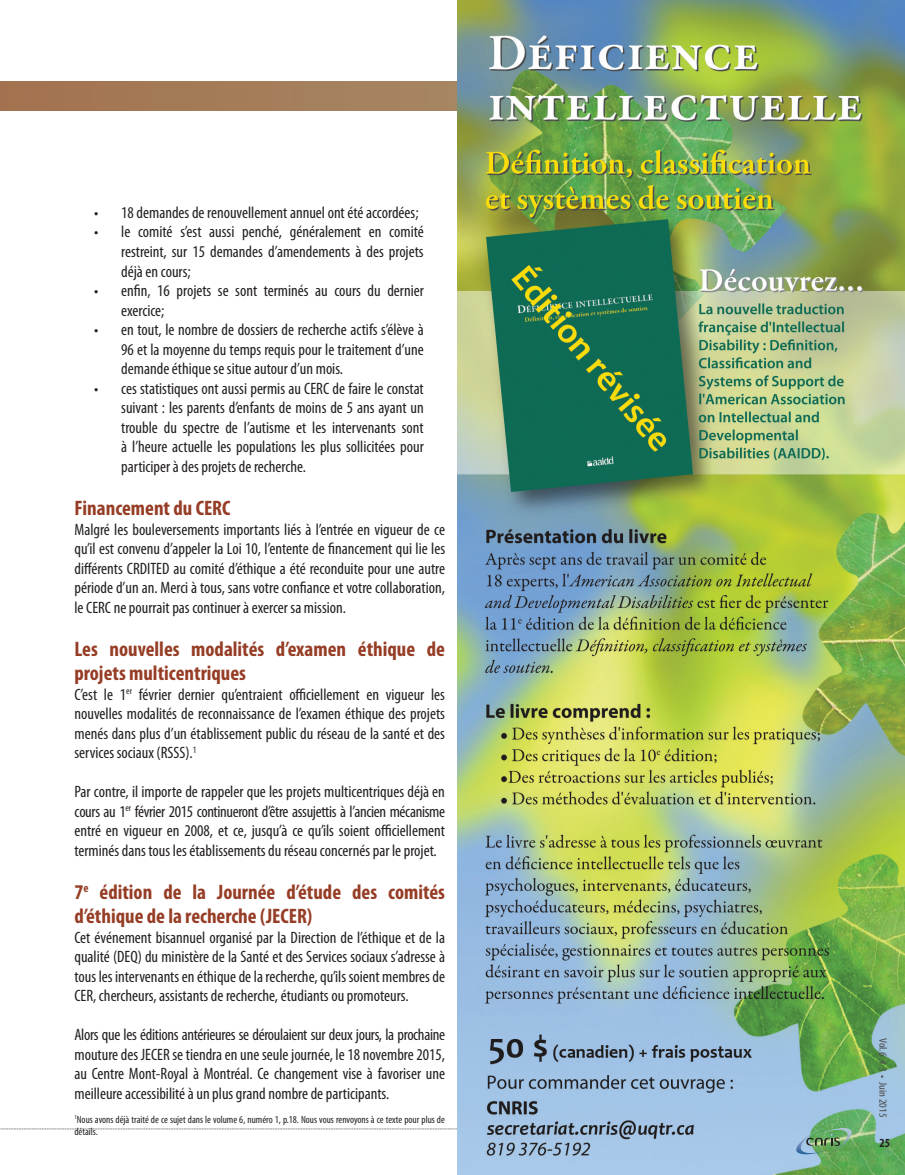
<style>
.page{position:relative;width:905px;height:1175px;background:#fff}
.page>*{position:absolute;margin:0;border:0;box-sizing:border-box;transform-origin:0 0}
.Sous-titres{font:700 condensed 21px/24px "Myriad Pro";color:#963d26}
.texte{font:condensed 16.5px/19.5px "Myriad Pro";color:#231f20;text-align:justify}
.t1{font:700 condensed 12.45px "Myriad Pro";color:#231f20}
.t2{font:condensed 10.8px "Myriad Pro";color:#4b4c4d;scale:1.11 1}
.texte-2{font:condensed 10.5px/12px "Myriad Pro";color:#231f20}
</style>
<div class="page">
<svg style="left:0;top:1128px;width:457px;height:1px"></svg>
<div style="left:0;top:81px;width:904px;height:29px;background:#a57c58"></div>
<img style="left:457px;top:0;width:447px;height:1174px">
<svg style="left:796px;top:1127px;width:55px;height:29px;background:#75a886"></svg>
<p class="texte" style="left:94px;top:202px;width:326px">• 18 demandes de renouvellement annuel ont été accordées;</p>
<p class="texte" style="left:121px;top:222px;width:304px;text-indent:-27px">• le comité s’est aussi penché, généralement en comité restreint, sur 15 demandes d’amendements à des projets déjà en cours;</p>
<p class="texte" style="left:121px;top:280px;width:304px;text-indent:-27px">• enfin, 16 projets se sont terminés au cours du dernier exercice;</p>
<p class="texte" style="left:121px;top:319px;width:304px;text-indent:-27px">• en tout, le nombre de dossiers de recherche actifs s’élève à 96 et la moyenne du temps requis pour le traitement d’une demande éthique se situe autour d’un mois.</p>
<p class="texte" style="left:121px;top:378px;width:304px;text-indent:-27px">• ces statistiques ont aussi permis au CERC de faire le constat suivant : les parents d’enfants de moins de 5 ans ayant un trouble du spectre de l’autisme et les intervenants sont à l’heure actuelle les populations les plus sollicitées pour participer à des projets de recherche.</p>
<p class="Sous-titres" style="left:74px;top:495px;width:157px">Financement du CERC</p>
<p class="texte" style="left:74px;top:519px;width:372px">Malgré les bouleversements importants liés à l’entrée en vigueur de ce qu’il est convenu d’appeler la Loi 10, l’entente de financement qui lie les différents CRDITED au comité d’éthique a été reconduite pour une autre période d’un an. Merci à tous, sans votre confiance et votre collaboration, le CERC ne pourrait pas continuer à exercer sa mission.</p>
<p class="Sous-titres" style="left:74px;top:636px;width:372px">Les nouvelles modalités d’examen éthique de projets multicentriques</p>
<p class="texte" style="left:74px;top:684px;width:372px">C’est le 1<sup>er</sup> février dernier qu’entraient officiellement en vigueur les nouvelles modalités de reconnaissance de l’examen éthique des projets menés dans plus d’un établissement public du réseau de la santé et des services sociaux (RSSS).<sup>1</sup></p>
<p class="texte" style="left:74px;top:781px;width:372px">Par contre, il importe de rappeler que les projets multicentriques déjà en cours au 1<sup>er</sup> février 2015 continueront d’être assujettis à l’ancien mécanisme entré en vigueur en 2008, et ce, jusqu’à ce qu’ils soient officiellement terminés dans tous les établissements du réseau concernés par le projet.</p>
<p class="Sous-titres" style="left:74px;top:879px;width:372px">7<sup>e</sup> édition de la Journée d’étude des comités d’éthique de la recherche (JECER)</p>
<p class="texte" style="left:74px;top:927px;width:372px">Cet événement bisannuel organisé par la Direction de l’éthique et de la qualité (DEQ) du ministère de la Santé et des Services sociaux s’adresse à tous les intervenants en éthique de la recherche, qu’ils soient membres de CER, chercheurs, assistants de recherche, étudiants ou promoteurs.</p>
<p class="texte" style="left:74px;top:1024px;width:372px">Alors que les éditions antérieures se déroulaient sur deux jours, la prochaine mouture des JECER se tiendra en une seule journée, le 18 novembre 2015, au Centre Mont-Royal à Montréal. Ce changement vise à favoriser une meilleure accessibilité à un plus grand nombre de participants.</p>
<p class="texte-2" style="left:74px;top:1113px;width:372px"><sup>1</sup>Nous avons déjà traité de ce sujet dans le volume 6, numéro 1, p.18. Nous vous renvoyons à ce texte pour plus de détails.</p>
<p class="t2" style="left:889px;top:1038px;width:73px;rotate:90deg">Vol.6 # 3 • Juin 2015</p>
<p class="t1" style="left:879px;top:1134px;width:12px">25</p>
</div>
